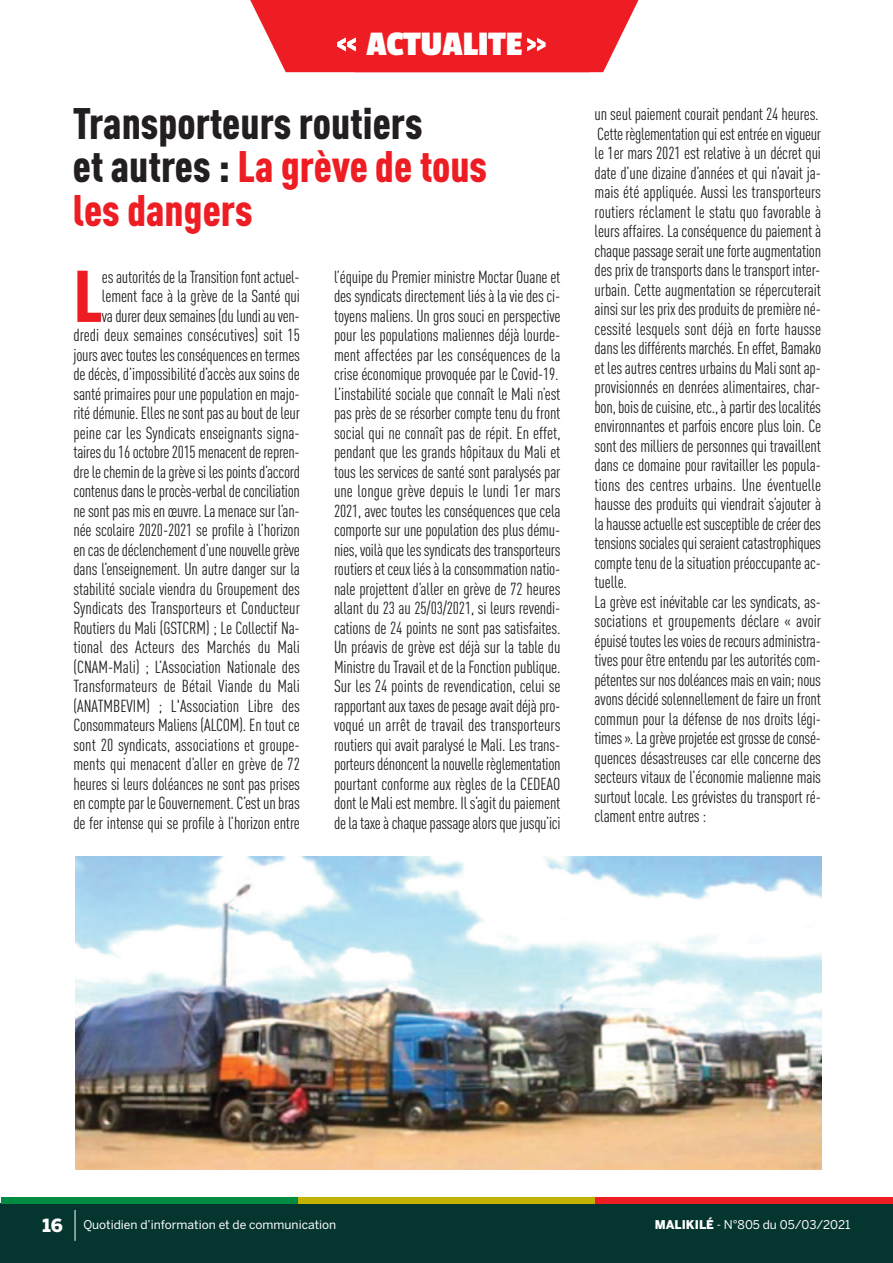
<style>
.page{position:relative;width:893px;height:1263px;background:#fff}
.page>*{position:absolute;margin:0;border:0;box-sizing:border-box;transform-origin:0 0}
.t1{font:900 condensed 72px "DIN Pro";color:#ee1d23}
.t2{font:900 condensed 43.5px/43.5px "DIN Pro";color:#231f20}
.t3{font:700 36px "Passion One";color:#fff}
.t4{font:condensed 17.25px/19.5px "DIN Pro";letter-spacing:-.01em;color:#231f20;text-align:right}
.t5{font:12px "Benton Sans";color:#fff}
.s1{color:#ee1d23}
.s2{font-weight:900;font-size:18px}
.s3{font-weight:900}
</style>
<div class="page">
<div style="left:1px;top:1203px;width:892px;height:60px;background:#05352f"></div>
<div style="left:1px;top:1197px;width:297px;height:6px;background:#008b43"></div>
<div style="left:298px;top:1197px;width:298px;height:6px;background:#c0b301"></div>
<div style="left:596px;top:1197px;width:297px;height:6px;background:#ee1d23"></div>
<hr style="left:75px;top:1210px;width:1px;height:31px;background:#fff">
<img style="left:75px;top:857px;width:746px;height:312px">
<svg style="left:250px;top:0;width:389px;height:72px;background:#ef3439"></svg>
<h3 class="t3" style="left:366px;top:25px;width:157px">ACTUALITE</h3>
<h2 class="t2" style="left:73px;top:105px;width:416px">Transporteurs routiers<br>et autres : <span class="s1">La grève de tous les dangers</span></h2>
<p class="t4" style="left:73px;top:269px;width:228px">esautoritésdelaTransitionfontactuel&shy;lement face à la grève de la Santé qui vadurerdeuxsemaines(dulundiauven&shy;dredi deux semaines consécutives) soit 15 joursavectouteslesconséquencesentermes de décès, d’impossibilité d’accès aux soins de santé primaires pour une population en majo&shy;ritédémunie.Ellesnesontpasauboutdeleur peine car les Syndicats enseignants signa&shy;tairesdu16octobre2015menacentderepren&shy;drelechemindelagrèvesi lespointsd’accord contenusdansleprocès-verbaldeconciliation nesontpasmisen œuvre.Lamenacesur l’an&shy;née scolaire 2020-2021 se profile à l’horizon encasdedéclenchementd’unenouvellegrève dans l’enseignement. Un autre danger sur la stabilité sociale viendra du Groupement des Syndicats des Transporteurs et Conducteur Routiers du Mali (GSTCRM) ; Le Collectif Na&shy;tional des Acteurs des Marchés du Mali (CNAM-Mali) ; L’Association Nationale des Transformateurs de Bétail Viande du Mali (ANATMBEVIM) ; L'Association Libre des Consommateurs Maliens (ALCOM). En tout ce sont 20 syndicats, associations et groupe&shy;ments qui menacent d’aller en grève de 72 heures si leurs doléances ne sont pas prises encomptepar le Gouvernement.C’estunbras de fer intense qui se profile à l’horizon entre</p>
<p class="t4" style="left:334px;top:269px;width:228px;text-align:justify">l’équipe du Premier ministre Moctar Ouane et des syndicats directement liés à la vie des ci&shy;toyens maliens. Un gros souci en perspective pour les populations maliennes déjà lourde&shy;ment affectées par les conséquences de la crise économique provoquée par le Covid-19.<br>L’instabilité sociale que connaît le Mali n’est pas près de se résorber compte tenu du front social qui ne connaît pas de répit. En effet, pendant que les grands hôpitaux du Mali et tous les services de santé sont paralysés par une longue grève depuis le lundi 1er mars 2021, avec toutes les conséquences que cela comporte sur une population des plus dému&shy;nies,voilàquelessyndicatsdestransporteurs routiersetceuxliésàlaconsommationnatio&shy;nale projettent d’aller en grève de 72 heures allant du 23 au 25/03/2021, si leurs revendi&shy;cations de 24 points ne sont pas satisfaites.<br>Un préavis de grève est déjà sur la table du Ministre du Travail et de la Fonction publique.<br>Sur les 24 points de revendication, celui se rapportantauxtaxesdepesageavaitdéjàpro&shy;voqué un arrêt de travail des transporteurs routiers qui avait paralysé le Mali. Les trans&shy;porteursdénoncent lanouvellerèglementation pourtant conforme aux règles de la CEDEAO dont le Maliest membre. Ils’agitdupaiement delataxeàchaquepassagealorsquejusqu’ici</p>
<h1 class="t1" style="left:73px;top:271px;width:31px">L</h1>
<p class="t4" style="left:595px;top:106px;width:228px;text-align:left">un seul paiement courait pendant 24 heures.<br>Cetterèglementationquiestentréeenvigueur le 1er mars 2021 est relative à un décret qui date d’une dizaine d’années et qui n’avait ja&shy;mais été appliquée. Aussi les transporteurs routiers réclament le statu quo favorable à leurs affaires. La conséquence du paiement à chaquepassageseraituneforteaugmentation des prix de transports dans le transport inter&shy;urbain. Cette augmentation se répercuterait ainsisur lesprixdesproduitsdepremièrené&shy;cessité lesquels sont déjà en forte hausse danslesdifférentsmarchés.Eneffet, Bamako et les autres centres urbains du Mali sont ap&shy;provisionnés en denrées alimentaires, char&shy;bon,boisdecuisine,etc.,àpartirdeslocalités environnantes et parfois encore plus loin. Ce sont des milliers de personnes qui travaillent dans ce domaine pour ravitailler les popula&shy;tions des centres urbains. Une éventuelle hausse des produits qui viendrait s’ajouter à lahausseactuelleestsusceptibledecréerdes tensionssocialesquiseraientcatastrophiques compte tenu de la situation préoccupante ac&shy;tuelle.<br>La grève est inévitable car les syndicats, as&shy;sociations et groupements déclare « avoir épuisétouteslesvoiesderecoursadministra&shy;tivespourêtreentendupar lesautoritéscom&shy;pétentessurnosdoléancesmaisenvain;nous avonsdécidésolennellementdefaireunfront commun pour la défense de nos droits légi&shy;times».Lagrèveprojetéeestgrossedeconsé&shy;quences désastreuses car elle concerne des secteurs vitaux de l’économie malienne mais surtout locale. Les grévistes du transport ré&shy;clament entre autres :</p>
<p class="t5" style="left:43px;top:1218px;width:295px"><span class="s2">16</span> Quotidien d’information et de communication</p>
<p class="t5" style="left:655px;top:1218px;width:197px"><span class="s3">MALIKILÉ</span> - N°805 du 05/03/2021</p>
</div>
